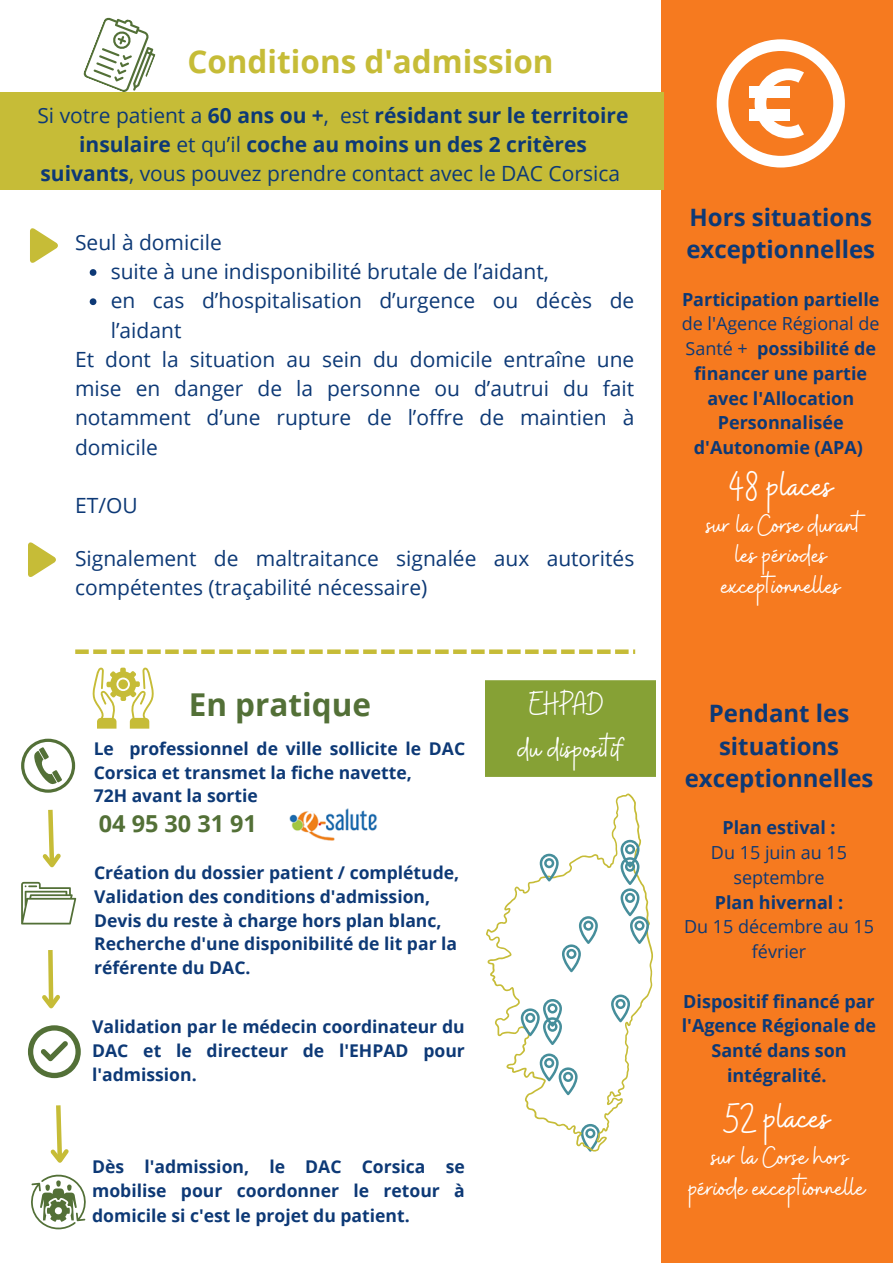
<style>
.page{position:relative;width:893px;height:1264px;background:#fff}
.page>*{position:absolute;margin:0;border:0;box-sizing:border-box;transform-origin:0 0}
.t1{font:42px "Buffalo";color:#fff}
.t2{font:33.6px "Buffalo";color:#fff}
.t3{font:700 31.5px "Open Sans";color:#c6bc37}
.t4{font:700 31.5px "Open Sans";color:#537037}
.t5{font:30.6px/30.3px "Buffalo";color:#fff;text-align:center}
.t6{font:700 24px/32.5px "Open Sans";color:#0d3976}
.t7{font:700 23.4px "Open Sans";color:#537037}
.t8{font:21px/29.2px "Open Sans";color:#0d3976}
.t9{font:700 21px/29.2px "Open Sans";color:#0d3976;text-align:center}
.t10{font:700 18px/24.8px "Open Sans";color:#0d3976;text-align:center}
.t11{font:18px/24.8px "Open Sans";color:#0d3976;text-align:center}
.t12{font:700 17.55px/23.5px "Open Sans";color:#0d3976}
.s1{font-weight:400}
</style>
<div class="page">
<div style="left:661px;top:0;width:231px;height:1262px;background:#f67a1f"></div>
<svg style="left:83px;top:17px;width:73px;height:75px"></svg>
<svg style="left:92px;top:667px;width:62px;height:61px"></svg>
<svg style="left:21px;top:738px;width:54px;height:54px"></svg>
<svg style="left:28px;top:1025px;width:53px;height:53px"></svg>
<svg style="left:31px;top:1174px;width:54px;height:55px"></svg>
<svg style="left:21px;top:881px;width:55px;height:43px"></svg>
<svg style="left:42px;top:809px;width:19px;height:59px"></svg>
<svg style="left:42px;top:950px;width:18px;height:59px"></svg>
<svg style="left:50px;top:1105px;width:19px;height:58px"></svg>
<svg style="left:30px;top:228px;width:28px;height:35px"></svg>
<svg style="left:716px;top:39px;width:128px;height:128px"></svg>
<div style="left:748px;top:109px;width:41px;height:12px;background:#fff"></div>
<div style="left:748px;top:86px;width:41px;height:12px;background:#fff"></div>
<svg style="left:28px;top:542px;width:28px;height:35px"></svg>
<img style="left:289px;top:808px;width:88px;height:33px">
<div style="left:485px;top:680px;width:170px;height:97px;background:#86a135"></div>
<svg style="left:486px;top:793px;width:167px;height:358px"></svg>
<svg style="left:539px;top:1053px;width:38px;height:42px"></svg>
<svg style="left:562px;top:916px;width:35px;height:56px"></svg>
<svg style="left:620px;top:839px;width:28px;height:104px"></svg>
<svg style="left:539px;top:853px;width:19px;height:28px"></svg>
<svg style="left:611px;top:994px;width:18px;height:28px"></svg>
<svg style="left:520px;top:999px;width:41px;height:45px"></svg>
<div style="left:0;top:92px;width:663px;height:98px;background:#c6bc37"></div>
<svg style="left:90px;top:269px;width:6px;height:7px"></svg>
<svg style="left:90px;top:298px;width:6px;height:7px"></svg>
<div style="left:75px;top:649px;width:14px;height:5px;background:#c6bc37"></div>
<div style="left:93px;top:649px;width:14px;height:5px;background:#c6bc37"></div>
<div style="left:111px;top:649px;width:14px;height:5px;background:#c6bc37"></div>
<div style="left:129px;top:649px;width:14px;height:5px;background:#c6bc37"></div>
<div style="left:147px;top:649px;width:14px;height:5px;background:#c6bc37"></div>
<div style="left:165px;top:649px;width:14px;height:5px;background:#c6bc37"></div>
<div style="left:183px;top:649px;width:14px;height:5px;background:#c6bc37"></div>
<div style="left:201px;top:649px;width:14px;height:5px;background:#c6bc37"></div>
<div style="left:219px;top:649px;width:14px;height:5px;background:#c6bc37"></div>
<div style="left:237px;top:649px;width:14px;height:5px;background:#c6bc37"></div>
<div style="left:255px;top:649px;width:14px;height:5px;background:#c6bc37"></div>
<div style="left:273px;top:649px;width:14px;height:5px;background:#c6bc37"></div>
<div style="left:291px;top:649px;width:14px;height:5px;background:#c6bc37"></div>
<div style="left:309px;top:649px;width:13px;height:5px;background:#c6bc37"></div>
<div style="left:327px;top:649px;width:13px;height:5px;background:#c6bc37"></div>
<div style="left:345px;top:649px;width:13px;height:5px;background:#c6bc37"></div>
<div style="left:363px;top:649px;width:13px;height:5px;background:#c6bc37"></div>
<div style="left:381px;top:649px;width:13px;height:5px;background:#c6bc37"></div>
<div style="left:399px;top:649px;width:13px;height:5px;background:#c6bc37"></div>
<div style="left:417px;top:649px;width:13px;height:5px;background:#c6bc37"></div>
<div style="left:435px;top:649px;width:13px;height:5px;background:#c6bc37"></div>
<div style="left:453px;top:649px;width:13px;height:5px;background:#c6bc37"></div>
<div style="left:471px;top:649px;width:13px;height:5px;background:#c6bc37"></div>
<div style="left:489px;top:649px;width:13px;height:5px;background:#c6bc37"></div>
<div style="left:507px;top:649px;width:13px;height:5px;background:#c6bc37"></div>
<div style="left:525px;top:649px;width:13px;height:5px;background:#c6bc37"></div>
<div style="left:543px;top:649px;width:13px;height:5px;background:#c6bc37"></div>
<div style="left:561px;top:649px;width:13px;height:5px;background:#c6bc37"></div>
<div style="left:579px;top:649px;width:13px;height:5px;background:#c6bc37"></div>
<div style="left:597px;top:649px;width:13px;height:5px;background:#c6bc37"></div>
<div style="left:615px;top:649px;width:13px;height:5px;background:#c6bc37"></div>
<p class="t3" style="left:187px;top:40px;width:367px">Conditions d'admission</p>
<p class="t9" style="left:37px;top:100px;width:592px"><span class="s1">Si votre patient a</span> 60 ans ou +<span class="s1">, est</span> résidant sur le territoire insulaire <span class="s1">et qu’il</span> coche au moins un des 2 critères suivants<span class="s1">, vous pouvez prendre contact avec le DAC Corsica</span></p>
<p class="t8" style="left:75px;top:227px;width:148px">Seul à domicile</p>
<p class="t8" style="left:111px;top:256px;width:439px">suite à une indisponibilité brutale de l’aidant,</p>
<p class="t8" style="left:111px;top:286px;width:525px">en cas d’hospitalisation d’urgence ou décès de l’aidant</p>
<p class="t8" style="left:75px;top:344px;width:560px;text-align:justify">Et dont la situation au sein du domicile entraîne une mise en danger de la personne ou d’autrui du fait notamment d’une rupture de l’offre de maintien à domicile</p>
<p class="t8" style="left:75px;top:490px;width:64px">ET/OU</p>
<p class="t8" style="left:75px;top:543px;width:560px">Signalement de maltraitance signalée aux autorités compétentes (traçabilité nécessaire)</p>
<p class="t4" style="left:189px;top:682px;width:184px">En pratique</p>
<p class="t12" style="left:94px;top:736px;width:373px">Le professionnel de ville sollicite le DAC<br>Corsica et transmet la fiche navette,</p>
<p class="t12" style="left:94px;top:783px;width:166px">72H avant la sortie</p>
<p class="t7" style="left:99px;top:806px;width:159px">04 95 30 31 91</p>
<p class="t12" style="left:94px;top:860px;width:367px">Création du dossier patient / complétude,<br>Validation des conditions d'admission,</p>
<p class="t12" style="left:94px;top:908px;width:349px">Devis du reste à charge hors plan blanc,</p>
<p class="t12" style="left:94px;top:931px;width:364px">Recherche d'une disponibilité de lit par la référente du DAC.</p>
<p class="t12" style="left:92px;top:1014px;width:374px;text-align:justify">Validation par le médecin coordinateur du DAC et le directeur de l'EHPAD pour l'admission.</p>
<p class="t12" style="left:92px;top:1154px;width:374px;line-height:24.2px;text-align:justify">Dès l'admission, le DAC Corsica se mobilise pour coordonner le retour à domicile si c'est le projet du patient.</p>
<p class="t2" style="left:529px;top:681px;width:76px">EHPAD</p>
<p class="t2" style="left:517px;top:727px;width:107px">du dispositif</p>
<p class="t6" style="left:686px;top:200px;width:190px">Hors situations exceptionnelles</p>
<p class="t10" style="left:681px;top:286px;width:199px">Participation partielle <span class="s1">de l'Agence Régional de<br>Santé +</span> possibilité de financer une partie avec l'Allocation<br>Personnalisée d'Autonomie (APA)</p>
<p class="t1" style="left:728px;top:459px;width:106px">48 places</p>
<p class="t5" style="left:706px;top:511px;width:156px">sur la Corse durant</p>
<p class="t5" style="left:721px;top:542px;width:120px">les périodes exceptionnelles</p>
<p class="t6" style="left:684px;top:696px;width:190px;text-align:center">Pendant les situations exceptionnelles</p>
<p class="t10" style="left:722px;top:815px;width:115px">Plan estival :</p>
<p class="t11" style="left:711px;top:839px;width:137px">Du 15 juin au 15 septembre</p>
<p class="t10" style="left:714px;top:889px;width:130px">Plan hivernal :</p>
<p class="t11" style="left:684px;top:913px;width:191px">Du 15 décembre au 15 février</p>
<p class="t10" style="left:681px;top:988px;width:196px">Dispositif financé par l'Agence Régionale de<br>Santé dans son intégralité.</p>
<p class="t1" style="left:723px;top:1091px;width:108px">52 places</p>
<p class="t5" style="left:688px;top:1143px;width:178px">sur la Corse hors période exceptionnelle</p>
</div>
